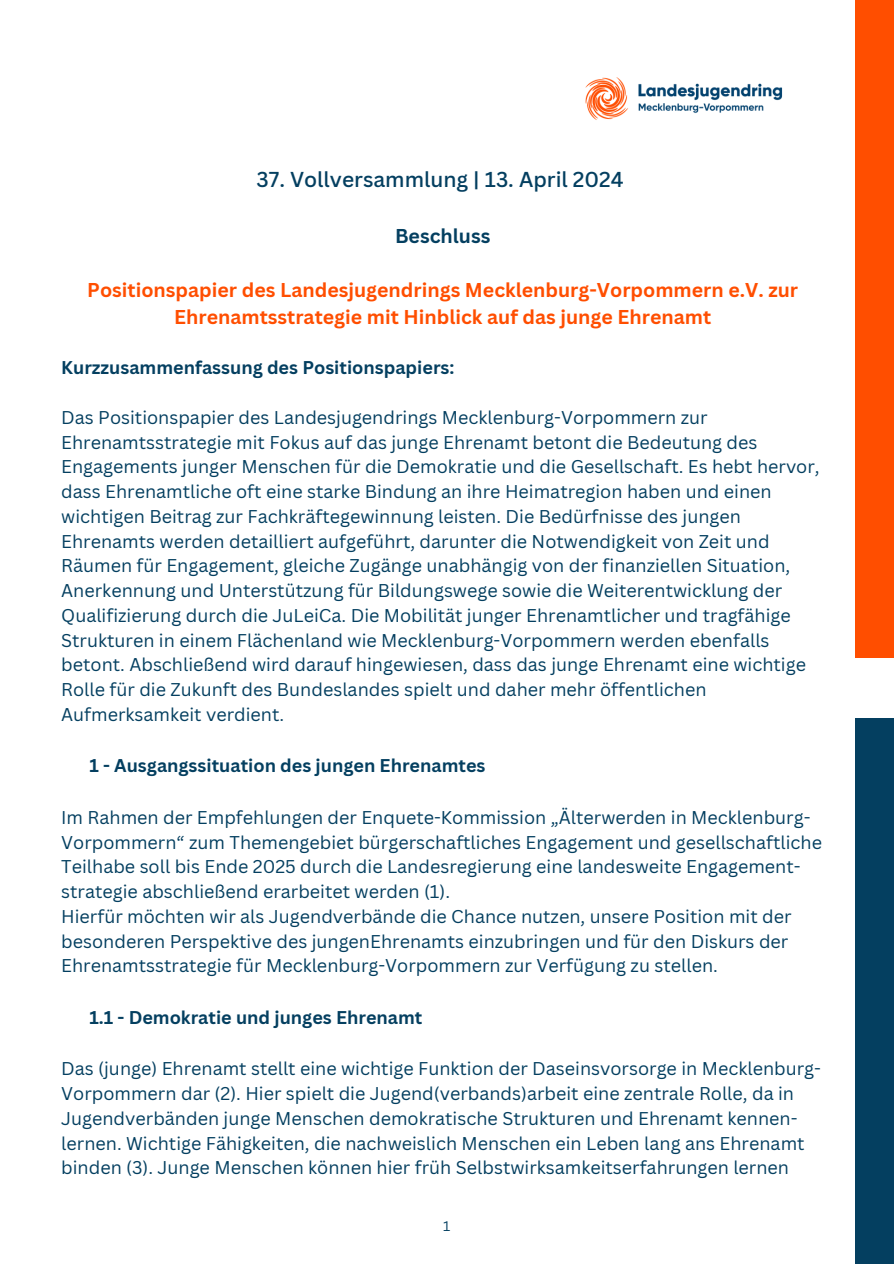
<style>
.page{position:relative;width:894px;height:1264px;background:#fff}
.page>*{position:absolute;margin:0;border:0;box-sizing:border-box;transform-origin:0 0}
.t1{font:500 21px "Canva Sans";color:#043f60}
.t2{font:700 19.5px/27px "Canva Sans";color:#ff4e00;text-align:center}
.t3{font:700 19.5px "Canva Sans";color:#043f60}
.t4{font:18px/24.8px "Canva Sans";color:#043f60}
.t5{font:700 18px "Canva Sans";color:#043f60}
.t6{font:13.5px "Canva Sans";color:#043f60}
</style>
<div class="page">
<img style="left:585px;top:77px;width:198px;height:43px">
<div style="left:855px;top:0;width:38px;height:657px;background:#ff4e00"></div>
<div style="left:855px;top:718px;width:38px;height:545px;background:#043f60"></div>
<h1 class="t1" style="left:256px;top:164px;width:368px">37. Vollversammlung | 13. April 2024</h1>
<h1 class="t3" style="left:395px;top:222px;width:97px">Beschluss</h1>
<h1 class="t2" style="left:87px;top:275px;width:712px">Positionspapier des Landesjugendrings Mecklenburg-Vorpommern e.V. zur<br>Ehrenamtsstrategie mit Hinblick auf das junge Ehrenamt</h1>
<h2 class="t5" style="left:61px;top:355px;width:394px">Kurzzusammenfassung des Positionspapiers:</h2>
<p class="t4" style="left:61px;top:404px;width:759px">Das Positionspapier des Landesjugendrings Mecklenburg-Vorpommern zur Ehrenamtsstrategie mit Fokus auf das junge Ehrenamt betont die Bedeutung des Engagements junger Menschen für die Demokratie und die Gesellschaft. Es hebt hervor, dass Ehrenamtliche oft eine starke Bindung an ihre Heimatregion haben und einen wichtigen Beitrag zur Fachkräftegewinnung leisten. Die Bedürfnisse des jungen Ehrenamts werden detailliert aufgeführt, darunter die Notwendigkeit von Zeit und Räumen für Engagement, gleiche Zugänge unabhängig von der finanziellen Situation, Anerkennung und Unterstützung für Bildungswege sowie die Weiterentwicklung der Qualifizierung durch die JuLeiCa. Die Mobilität junger Ehrenamtlicher und tragfähige Strukturen in einem Flächenland wie Mecklenburg-Vorpommern werden ebenfalls betont. Abschließend wird darauf hingewiesen, dass das junge Ehrenamt eine wichtige Rolle für die Zukunft des Bundeslandes spielt und daher mehr öffentlichen Aufmerksamkeit verdient.</p>
<p class="t5" style="left:89px;top:753px;width:397px">1 - Ausgangssituation des jungen Ehrenamtes</p>
<p class="t4" style="left:61px;top:804px;width:762px">Im Rahmen der Empfehlungen der Enquete-Kommission „Älterwerden in Mecklenburg-Vorpommern“ zum Themengebiet bürgerschaftliches Engagement und gesellschaftliche Teilhabe soll bis Ende 2025 durch die Landesregierung eine landesweite Engagement&shy;strategie abschließend erarbeitet werden (1).</p>
<h2 class="t4" style="left:61px;top:903px;width:731px">Hierfür möchten wir als Jugendverbände die Chance nutzen, unsere Position mit der besonderen Perspektive des jungenEhrenamts einzubringen und für den Diskurs der<br>Ehrenamtsstrategie für Mecklenburg-Vorpommern zur Verfügung zu stellen.</h2>
<p class="t5" style="left:89px;top:1004px;width:334px">1.1 - Demokratie und junges Ehrenamt</p>
<p class="t4" style="left:61px;top:1056px;width:761px">Das (junge) Ehrenamt stellt eine wichtige Funktion der Daseinsvorsorge in Mecklenburg-Vorpommern dar (2). Hier spielt die Jugend(verbands)arbeit eine zentrale Rolle, da in Jugendverbänden junge Menschen demokratische Strukturen und Ehrenamt kennen&shy;lernen. Wichtige Fähigkeiten, die nachweislich Menschen ein Leben lang ans Ehrenamt binden (3). Junge Menschen können hier früh Selbstwirksamkeitserfahrungen lernen</p>
<h2 class="t6" style="left:443px;top:1216px;width:9px">1</h2>
</div>
